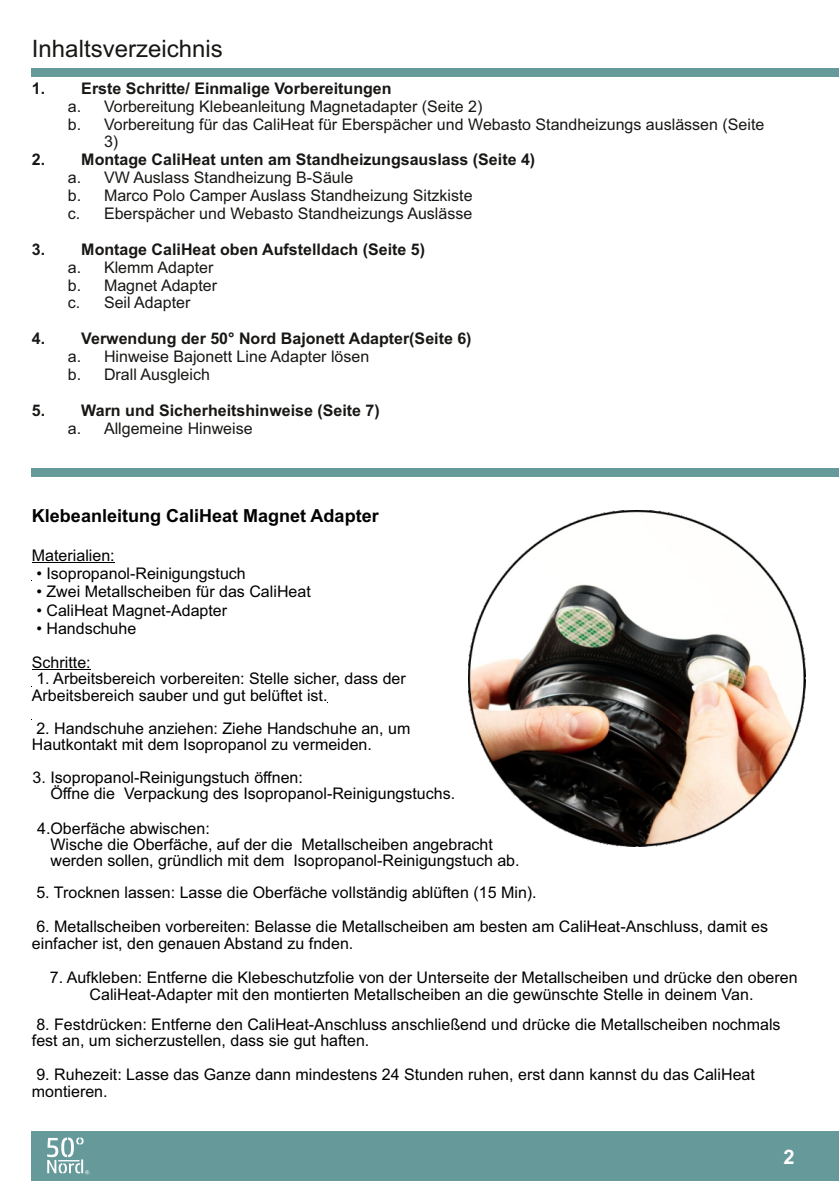
<style>
.page{position:relative;width:840px;height:1191px;background:#fff}
.page>*{position:absolute;margin:0;border:0;box-sizing:border-box;transform-origin:0 0}
.t1{font:24px "Arial";color:#181715}
.t2{font:700 20px "Arial";color:#fff}
.t3{font:700 18px "Arial";color:#000}
.t4{font:16px/16.4px "Arial";color:#000}
.t5{font:16px/17.8px "Arial";color:#181715}
.t6{font:700 16px "Arial";color:#181715}
</style>
<div class="page">
<div style="left:31px;top:1131px;width:806px;height:49px;background:#699"></div>
<div style="left:31px;top:69px;width:806px;height:8px;background:#699"></div>
<div style="left:31px;top:468px;width:806px;height:8px;background:#699"></div>
<img style="left:468px;top:510px;width:336px;height:336px">
<hr style="left:32px;top:562px;width:83px;height:1px;background:#000">
<hr style="left:32px;top:669px;width:59px;height:1px;background:#000">
<svg style="left:47px;top:1137px;width:42px;height:37px"></svg>
<h1 class="t1" style="left:32px;top:40px;width:192px">Inhaltsverzeichnis</h1>
<p class="t6" style="left:32px;top:82px;width:361px">1. Erste Schritte/ Einmalige Vorbereitungen</p>
<p class="t5" style="left:68px;top:99px;width:415px">a. Vorbereitung Klebeanleitung Magnetadapter (Seite 2)</p>
<p class="t5" style="left:68px;top:117px;width:697px">b. Vorbereitung für das CaliHeat für Eberspächer und Webasto Standheizungs auslässen (Seite</p>
<p class="t5" style="left:104px;top:134px;width:16px">3)</p>
<p class="t6" style="left:32px;top:154px;width:504px">2. Montage CaliHeat unten am Standheizungsauslass (Seite 4)</p>
<p class="t5" style="left:68px;top:170px;width:406px">a. VW Auslass Standheizung B-Säule<br>b. Marco Polo Camper Auslass Standheizung Sitzkiste c. Eberspächer und Webasto Standheizungs Auslässe</p>
<p class="t6" style="left:32px;top:243px;width:394px">3. Montage CaliHeat oben Aufstelldach (Seite 5)</p>
<p class="t5" style="left:68px;top:260px;width:150px">a. Klemm Adapter b. Magnet Adapter c. Seil Adapter</p>
<p class="t6" style="left:32px;top:332px;width:441px">4. Verwendung der 50° Nord Bajonett Adapter(Seite 6)</p>
<p class="t5" style="left:68px;top:349px;width:303px">a. Hinweise Bajonett Line Adapter lösen b. Drall Ausgleich</p>
<p class="t6" style="left:32px;top:404px;width:349px">5. Warn und Sicherheitshinweise (Seite 7)</p>
<p class="t5" style="left:68px;top:420px;width:186px">a. Allgemeine Hinweise</p>
<p class="t3" style="left:32px;top:509px;width:348px">Klebeanleitung CaliHeat Magnet Adapter</p>
<p class="t4" style="left:32px;top:548px;width:84px">Materialien:</p>
<p class="t4" style="left:36px;top:567px;width:211px">• Isopropanol-Reinigungstuch</p>
<p class="t4" style="left:36px;top:585px;width:276px">• Zwei Metallscheiben für das CaliHeat</p>
<p class="t4" style="left:36px;top:603px;width:192px">• CaliHeat Magnet-Adapter</p>
<p class="t4" style="left:32px;top:612px;width:106px;line-height:34.4px">• Handschuhe<br>Schritte:</p>
<p class="t4" style="left:32px;top:672px;width:375px">1. Arbeitsbereich vorbereiten: Stelle sicher, dass der<br>Arbeitsbereich sauber und gut belüftet ist.</p>
<p class="t4" style="left:32px;top:721px;width:379px">2. Handschuhe anziehen: Ziehe Handschuhe an, um<br>Hautkontakt mit dem Isopropanol zu vermeiden.</p>
<p class="t4" style="left:50px;top:770px;width:406px;text-indent:-18px">3. Isopropanol-Reinigungstuch öffnen:<br>Öffne die Verpackung des Isopropanol-Reinigungstuchs.</p>
<p class="t4" style="left:50px;top:821px;width:470px;text-indent:-13px">4.Oberfäche abwischen:<br>Wische die Oberfäche, auf der die Metallscheiben angebracht werden sollen, gründlich mit dem Isopropanol-Reinigungstuch ab.</p>
<p class="t4" style="left:36px;top:885px;width:501px">5. Trocknen lassen: Lasse die Oberfäche vollständig ablüften (15 Min).</p>
<p class="t4" style="left:32px;top:920px;width:737px">6. Metallscheiben vorbereiten: Belasse die Metallscheiben am besten am CaliHeat-Anschluss, damit es einfacher ist, den genauen Abstand zu fnden.</p>
<p class="t4" style="left:50px;top:970px;width:749px;text-align:center">7. Aufkleben: Entferne die Klebeschutzfolie von der Unterseite der Metallscheiben und drücke den oberen<br>CaliHeat-Adapter mit den montierten Metallscheiben an die gewünschte Stelle in deinem Van.</p>
<p class="t4" style="left:32px;top:1017px;width:749px">8. Festdrücken: Entferne den CaliHeat-Anschluss anschließend und drücke die Metallscheiben nochmals fest an, um sicherzustellen, dass sie gut haften.</p>
<p class="t4" style="left:32px;top:1068px;width:724px">9. Ruhezeit: Lasse das Ganze dann mindestens 24 Stunden ruhen, erst dann kannst du das CaliHeat montieren.</p>
<p class="t2" style="left:783px;top:1149px;width:13px">2</p>
</div>
